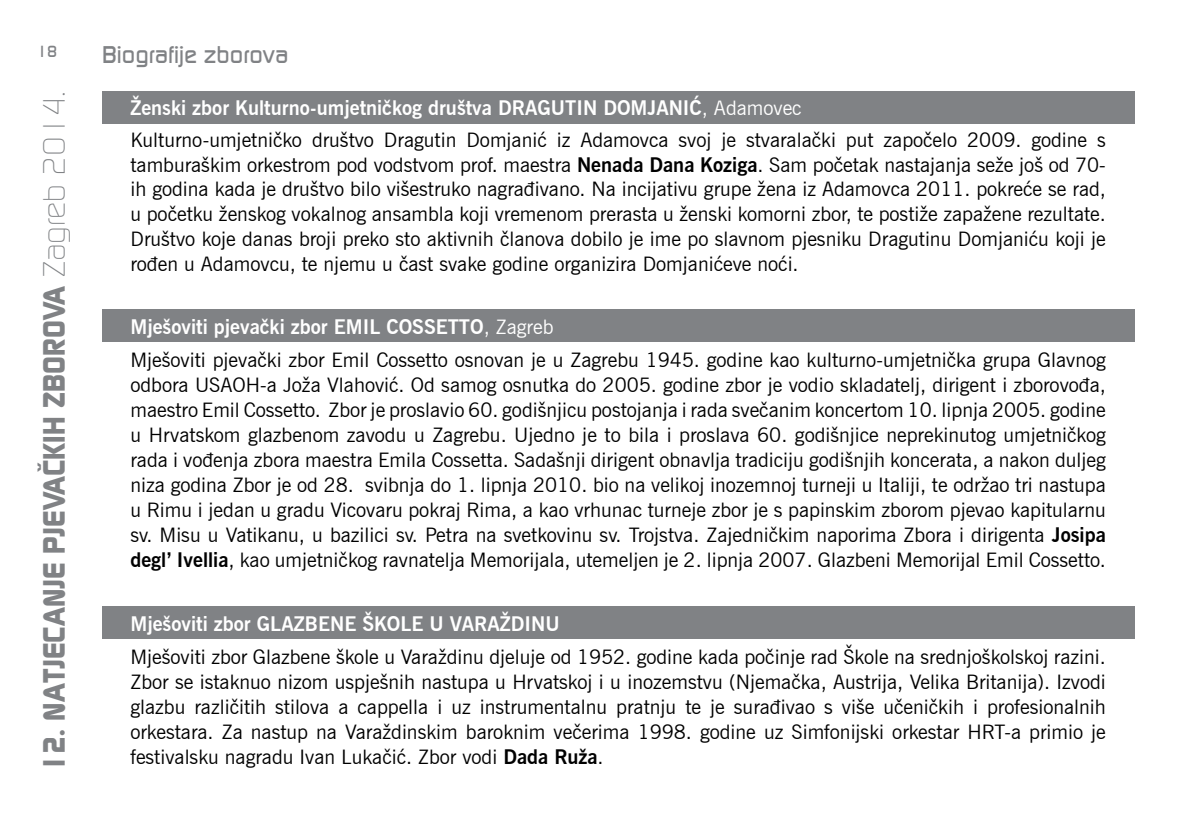
<style>
.page{position:relative;width:1191px;height:840px;background:#fff}
.page>*{position:absolute;margin:0;border:0;box-sizing:border-box;transform-origin:0 0}
.t1{font:800 30.6px "Modaerne";color:#808285}
.t2{font:24px "Modaerne";color:#808285}
.t3{font:20px/25px "News Gothic BT";color:#000;text-align:justify}
.t4{font:700 20px "News Gothic BT";color:#fff}
.t5{font:16px "Modaerne";color:#808285}
.s1{font-weight:300}
.s2{font-weight:700;color:#fff}
.s3{color:#fff}
.s4{font-weight:700}
</style>
<div class="page">
<div style="left:102px;top:91px;width:1032px;height:32px;background:#808285"></div>
<div style="left:102px;top:309px;width:1032px;height:33px;background:#808285"></div>
<div style="left:102px;top:606px;width:1032px;height:32px;background:#808285"></div>
<p class="t5" style="left:37px;top:43px;width:22px">18</p>
<p class="t2" style="left:102px;top:41px;width:188px">Biografije zborova</p>
<h1 class="t1" style="left:38px;top:771px;width:680px;rotate:-90deg">12. NATJECANJE PJEVACKIH ZBOROVA <span class="s1">Zagreb 2014.</span></h1>
<p class="t3" style="left:130px;top:92px;width:977px;line-height:32.2px"><span class="s2">Ženski zbor Kulturno-umjetničkog društva DRAGUTIN DOMJANIĆ</span><span class="s3">, Adamovec<br></span>Kulturno-umjetničko društvo Dragutin Domjanić iz Adamovca svoj je stvaralački put započelo 2009. godine s</p>
<p class="t3" style="left:130px;top:152px;width:977px">tamburaškim orkestrom pod vodstvom prof. maestra <span class="s4">Nenada Dana Koziga</span>. Sam početak nastajanja seže još od 70- ih godina kada je društvo bilo višestruko nagrađivano. Na incijativu grupe žena iz Adamovca 2011. pokreće se rad, u početku ženskog vokalnog ansambla koji vremenom prerasta u ženski komorni zbor, te postiže zapažene rezultate.<br>Društvo koje danas broji preko sto aktivnih članova dobilo je ime po slavnom pjesniku Dragutinu Domjaniću koji je rođen u Adamovcu, te njemu u čast svake godine organizira Domjanićeve noći.</p>
<p class="t3" style="left:130px;top:310px;width:977px;line-height:33.2px"><span class="s2">Mješoviti pjevački zbor EMIL COSSETTO</span><span class="s3">, Zagreb<br></span>Mješoviti pjevački zbor Emil Cossetto osnovan je u Zagrebu 1945. godine kao kulturno-umjetnička grupa Glavnog</p>
<p class="t3" style="left:130px;top:372px;width:977px">odbora USAOH-a Joža Vlahović. Od samog osnutka do 2005. godine zbor je vodio skladatelj, dirigent i zborovođa, maestro Emil Cossetto. Zbor je proslavio 60. godišnjicu postojanja i rada svečanim koncertom 10. lipnja 2005. godine u Hrvatskom glazbenom zavodu u Zagrebu. Ujedno je to bila i proslava 60. godišnjice neprekinutog umjetničkog rada i vođenja zbora maestra Emila Cossetta. Sadašnji dirigent obnavlja tradiciju godišnjih koncerata, a nakon duljeg niza godina Zbor je od 28. svibnja do 1. lipnja 2010. bio na velikoj inozemnoj turneji u Italiji, te održao tri nastupa u Rimu i jedan u gradu Vicovaru pokraj Rima, a kao vrhunac turneje zbor je s papinskim zborom pjevao kapitularnu sv. Misu u Vatikanu, u bazilici sv. Petra na svetkovinu sv. Trojstva. Zajedničkim naporima Zbora i dirigenta <span class="s4">Josipa degl’ Ivellia</span>, kao umjetničkog ravnatelja Memorijala, utemeljen je 2. lipnja 2007. Glazbeni Memorijal Emil Cossetto.</p>
<p class="t4" style="left:130px;top:611px;width:431px">Mješoviti zbor GLAZBENE ŠKOLE U VARAŽDINU</p>
<p class="t3" style="left:130px;top:643px;width:977px">Mješoviti zbor Glazbene škole u Varaždinu djeluje od 1952. godine kada počinje rad Škole na srednjoškolskoj razini.<br>Zbor se istaknuo nizom uspješnih nastupa u Hrvatskoj i u inozemstvu (Njemačka, Austrija, Velika Britanija). Izvodi glazbu različitih stilova a cappella i uz instrumentalnu pratnju te je surađivao s više učeničkih i profesionalnih orkestara. Za nastup na Varaždinskim baroknim večerima 1998. godine uz Simfonijski orkestar HRT-a primio je festivalsku nagradu Ivan Lukačić. Zbor vodi <span class="s4">Dada Ruža</span>.</p>
<h1 class="t1" style="left:34px;top:471px;width:11px;rotate:-90deg">ˇ</h1>
</div>
